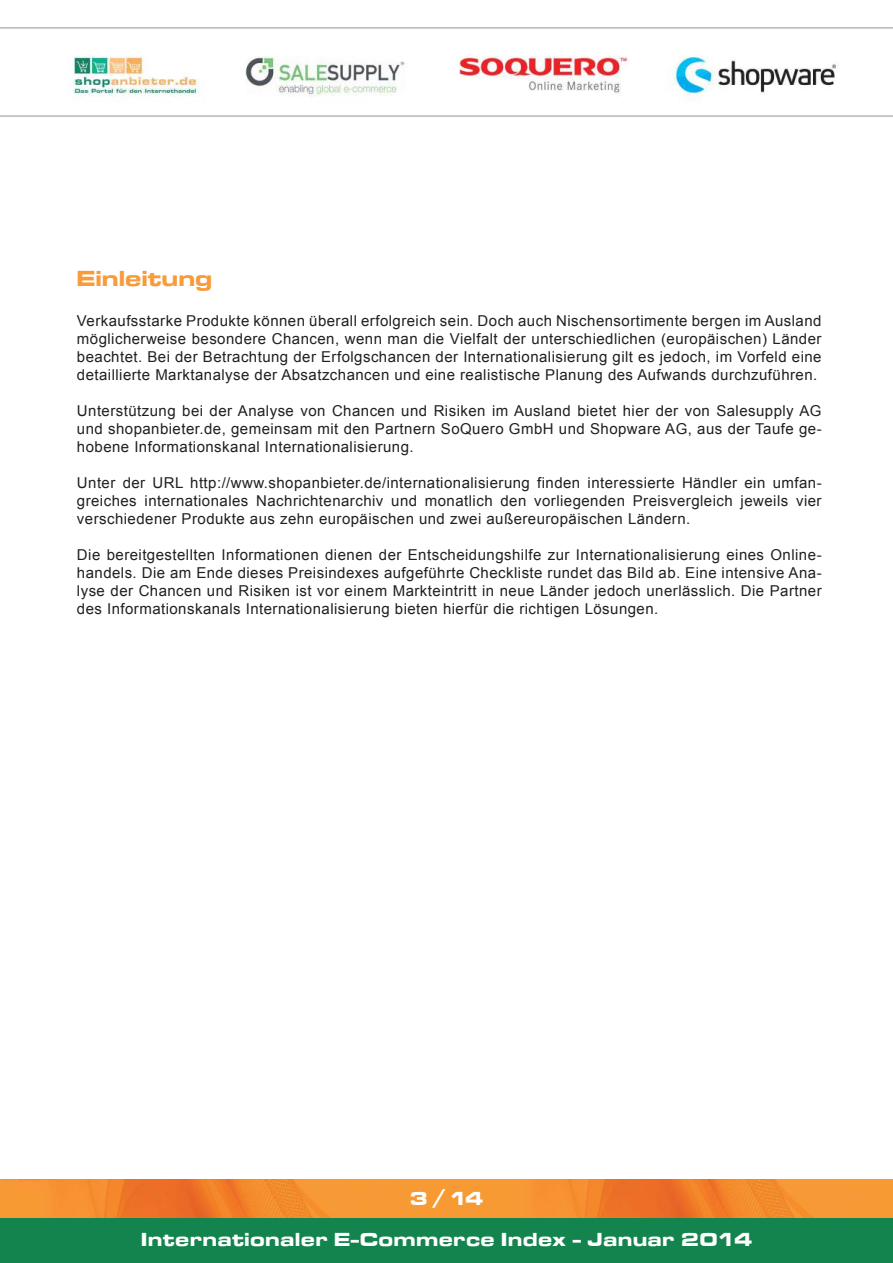
<style>
.page{position:relative;width:893px;height:1263px;background:#fff}
.page>*{position:absolute;margin:0;border:0;box-sizing:border-box;transform-origin:0 0}
.t1{font:22.5px "Microgramma D Bold Exte";letter-spacing:.03em;color:#f89b38}
.t2{font:19.5px "Microgramma D Bold Exte";letter-spacing:.05em;color:#fff}
.t3{font:15px/18px "Arial";letter-spacing:.03em;color:#231f20;text-align:justify}
</style>
<div class="page">
<img style="left:0;top:1180px;width:893px;height:39px">
<div style="left:0;top:1219px;width:893px;height:44px;background:#14844e"></div>
<img style="left:69px;top:55px;width:767px;height:46px">
<hr style="left:0;top:27px;width:893px;height:2px;background:#b4b6bb">
<hr style="left:0;top:115px;width:893px;height:2px;background:#b4b6bb">
<h1 class="t1" style="left:77px;top:268px;width:137px">Einleitung</h1>
<p class="t3" style="left:77px;top:313px;width:746px">Verkaufsstarke Produkte können überall erfolgreich sein. Doch auch Nischensortimente bergen im Ausland möglicherweise besondere Chancen, wenn man die Vielfalt der unterschiedlichen (europäischen) Länder beachtet. Bei der Betrachtung der Erfolgschancen der Internationalisierung gilt es jedoch, im Vorfeld eine detaillierte Marktanalyse der Absatzchancen und eine realistische Planung des Aufwands durchzuführen.</p>
<p class="t3" style="left:77px;top:403px;width:746px">Unterstützung bei der Analyse von Chancen und Risiken im Ausland bietet hier der von Salesupply AG und shopanbieter.de, gemeinsam mit den Partnern SoQuero GmbH und Shopware AG, aus der Taufe ge&shy;hobene Informationskanal Internationalisierung.</p>
<p class="t3" style="left:77px;top:475px;width:746px">Unter der URL http://www.shopanbieter.de/internationalisierung finden interessierte Händler ein umfan&shy;greiches internationales Nachrichtenarchiv und monatlich den vorliegenden Preisvergleich jeweils vier verschiedener Produkte aus zehn europäischen und zwei außereuropäischen Ländern.</p>
<p class="t3" style="left:77px;top:547px;width:746px">Die bereitgestellten Informationen dienen der Entscheidungshilfe zur Internationalisierung eines Online&shy;handels. Die am Ende dieses Preisindexes aufgeführte Checkliste rundet das Bild ab. Eine intensive Ana&shy;lyse der Chancen und Risiken ist vor einem Markteintritt in neue Länder jedoch unerlässlich. Die Partner des Informationskanals Internationalisierung bieten hierfür die richtigen Lösungen.</p>
<h2 class="t2" style="left:410px;top:1189px;width:74px">3 / 14</h2>
<h2 class="t2" style="left:141px;top:1230px;width:612px">Internationaler E-Commerce Index - Januar 2014</h2>
</div>
